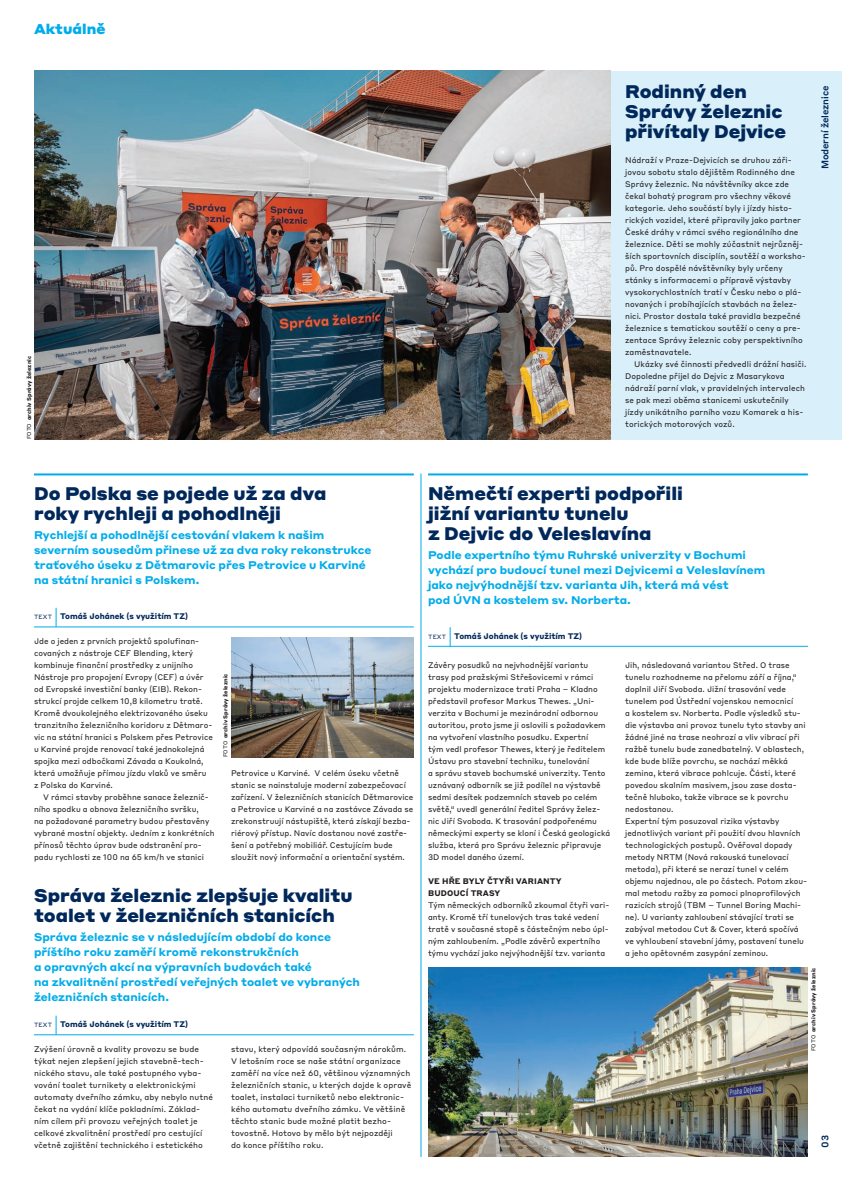
<style>
.page{position:relative;width:842px;height:1191px;background:#fff}
.page>*{position:absolute;margin:0;border:0;box-sizing:border-box;transform-origin:0 0}
.t1{font:900 18px/20px "Styrene A";color:#00285b}
.t2{font:900 14px "Styrene A";color:#00acea}
.t3{font:700 11px/15px "Styrene A";color:#00acea}
.t4{font:500 9.5px "Styrene B";letter-spacing:-.015em;color:#00285b}
.t5{font:8px/12px "Styrene B";color:#231f20}
.t6{font:700 8px "Styrene B";color:#00285b}
.t7{font:700 8px/12px "Styrene B";letter-spacing:.01em;color:#231f20}
.t8{font:700 5.6px "Styrene B";color:#231f20}
.s1{font-weight:400}
.s2{font-weight:400;font-size:6px}
</style>
<div class="page">
<div style="left:597px;top:71px;width:245px;height:368px;background:#d9effa"></div>
<hr style="left:34px;top:473px;width:380px;height:2px;background:#00acea">
<hr style="left:428px;top:473px;width:380px;height:2px;background:#00acea">
<hr style="left:421px;top:473px;width:1px;height:684px;background:#00acea">
<hr style="left:428px;top:646px;width:380px;height:1px;background:#00acea">
<svg style="left:450px;top:627px;width:1px;height:19px"></svg>
<hr style="left:34px;top:626px;width:380px;height:1px;background:#00acea">
<svg style="left:56px;top:608px;width:1px;height:19px"></svg>
<hr style="left:34px;top:1034px;width:380px;height:1px;background:#00acea">
<svg style="left:56px;top:1015px;width:1px;height:19px"></svg>
<img style="left:428px;top:967px;width:380px;height:190px">
<img style="left:231px;top:637px;width:183px;height:120px">
<img style="left:34px;top:71px;width:577px;height:368px">
<h2 class="t2" style="left:34px;top:17px;width:73px">Aktuálně</h2>
<p class="t8" style="left:25px;top:439px;width:85px;rotate:-90deg"><span class="s1">FOTO</span> archiv Správy železnic</p>
<h1 class="t1" style="left:625px;top:80px;width:162px">Rodinný den<br>Správy železnic přivítaly Dejvice</h1>
<p class="t5" style="left:625px;top:154px;width:182px">Nádraží v Praze-Dejvicích se druhou záři&shy;jovou sobotu stalo dějištěm Rodinného dne Správy železnic. Na návštěvníky akce zde čekal bohatý program pro všechny věkové kategorie. Jeho součástí byly i jízdy histo&shy;rických vozidel, které připravily jako partner České dráhy v rámci svého regionálního dne železnice. Děti se mohly zúčastnit nejrůzněj&shy;ších sportovních disciplín, soutěží a worksho&shy;pů. Pro dospělé návštěvníky byly určeny stánky s informacemi o přípravě výstavby vysokorychlostních tratí v Česku nebo o plá&shy;novaných i probíhajících stavbách na želez&shy;nici. Prostor dostala také pravidla bezpečné železnice s tematickou soutěží o ceny a pre&shy;zentace Správy železnic coby perspektivního zaměstnavatele.</p>
<p class="t5" style="left:625px;top:358px;width:183px;text-indent:9px">Ukázky své činnosti předvedli drážní hasiči.<br>Dopoledne přijel do Dejvic z Masarykova nádraží parní vlak, v pravidelných intervalech se pak mezi oběma stanicemi uskutečnily jízdy unikátního parního vozu Komarek a his&shy;torických motorových vozů.</p>
<p class="t4" style="left:817px;top:169px;width:85px;rotate:-90deg">Moderní železnice</p>
<h1 class="t1" style="left:34px;top:481px;width:294px">Do Polska se pojede už za dva roky rychleji a pohodlněji</h1>
<h3 class="t3" style="left:34px;top:526px;width:339px">Rychlejší a pohodlnější cestování vlakem k našim severním sousedům přinese už za dva roky rekonstrukce traťového úseku z Dětmarovic přes Petrovice u Karviné na státní hranici s Polskem.</h3>
<p class="t6" style="left:34px;top:609px;width:155px"><span class="s2">Text</span> Tomáš Johánek (s využitím TZ)</p>
<p class="t5" style="left:34px;top:634px;width:180px">Jde o jeden z prvních projektů spolufinan&shy;covaných z nástroje CEF Blending, který kombinuje finanční prostředky z unijního Nástroje pro propojení Evropy (CEF) a úvěr od Evropské investiční banky (EIB). Rekon&shy;strukcí projde celkem 10,8 kilometru tratě.<br>Kromě dvoukolejného elektrizovaného úseku tranzitního železničního koridoru z Dětmaro&shy;vic na státní hranici s Polskem přes Petrovice u Karviné projde renovací také jednokolejná spojka mezi odbočkami Závada a Koukolná, která umožňuje přímou jízdu vlaků ve směru z Polska do Karviné.</p>
<p class="t5" style="left:34px;top:790px;width:182px;text-indent:9px">V rámci stavby proběhne sanace železnič&shy;ního spodku a obnova železničního svršku,<br>na požadované parametry budou přestavěny vybrané mostní objekty. Jedním z konkrétních přínosů těchto úprav bude odstranění pro&shy;padu rychlosti ze 100 na 65 km/h ve stanici</p>
<p class="t8" style="left:221px;top:757px;width:85px;rotate:-90deg"><span class="s1">FOTO</span> archiv Správy železnic</p>
<p class="t5" style="left:231px;top:766px;width:184px">Petrovice u Karviné. V celém úseku včetně stanic se nainstaluje moderní zabezpečovací zařízení. V železničních stanicích Dětmarovice a Petrovice u Karviné a na zastávce Závada se zrekonstruují nástupiště, která získají bezba&shy;riérový přístup. Navíc dostanou nové zastře&shy;šení a potřebný mobiliář. Cestujícím bude sloužit nový informační a orientační systém.</p>
<h1 class="t1" style="left:34px;top:883px;width:320px">Správa železnic zlepšuje kvalitu toalet v železničních stanicích</h1>
<h3 class="t3" style="left:34px;top:928px;width:327px">Správa železnic se v následujícím období do konce příštího roku zaměří kromě rekonstrukčních<br>a opravných akcí na výpravních budovách také<br>na zkvalitnění prostředí veřejných toalet ve vybraných železničních stanicích.</h3>
<p class="t6" style="left:34px;top:1017px;width:155px"><span class="s2">Text</span> Tomáš Johánek (s využitím TZ)</p>
<p class="t5" style="left:34px;top:1042px;width:180px">Zvýšení úrovně a kvality provozu se bude týkat nejen zlepšení jejich stavebně-tech&shy;nického stavu, ale také postupného vyba&shy;vování toalet turnikety a elektronickými automaty dveřního zámku, aby nebylo nutné čekat na vydání klíče pokladními. Základ&shy;ním cílem při provozu veřejných toalet je celkové zkvalitnění prostředí pro cestující včetně zajištění technického i estetického</p>
<p class="t5" style="left:231px;top:1042px;width:182px">stavu, který odpovídá současným nárokům.<br>V letošním roce se naše státní organizace zaměří na více než 60, většinou významných železničních stanic, u kterých dojde k opravě toalet, instalaci turniketů nebo elektronic&shy;kého automatu dveřního zámku. Ve většině těchto stanic bude možné platit bezho&shy;tovostně. Hotovo by mělo být nejpozději<br>do konce příštího roku.</p>
<h1 class="t1" style="left:428px;top:481px;width:256px">Němečtí experti podpořili jižní variantu tunelu<br>z Dejvic do Veleslavína</h1>
<h3 class="t3" style="left:428px;top:546px;width:339px">Podle expertního týmu Ruhrské univerzity v Bochumi vychází pro budoucí tunel mezi Dejvicemi a Veleslavínem jako nejvýhodnější tzv. varianta Jih, která má vést<br>pod ÚVN a kostelem sv. N orberta.</h3>
<p class="t6" style="left:428px;top:629px;width:155px"><span class="s2">Text</span> Tomáš Johánek (s využitím TZ)</p>
<p class="t5" style="left:428px;top:658px;width:184px">Závěry posudků na nejvhodnější variantu trasy pod pražskými Střešovicemi v rámci projektu modernizace trati Praha – Kladno představil profesor Markus Thewes. „Uni&shy;verzita v Bochumi je mezinárodní odbornou autoritou, proto jsme ji oslovili s požadavkem na vytvoření vlastního posudku. Expertní<br>tým vedl profesor Thewes, který je ředitelem Ústavu pro stavební techniku, tunelování<br>a správu staveb bochumské univerzity. Tento uznávaný odborník se již podílel na výstavbě sedmi desítek podzemních staveb po celém světě,“ uvedl generální ředitel Správy želez&shy;nic Jiří Svoboda. K trasování podpořenému německými experty se kloní i Česká geologická služba, která pro Správu železnic připravuje 3D model daného území.</p>
<p class="t7" style="left:428px;top:874px;width:135px">Ve hře byly čtyři varianty budoucí trasy</p>
<p class="t5" style="left:428px;top:898px;width:183px">Tým německých odborníků zkoumal čtyři vari&shy;anty. Kromě tří tunelových tras také vedení tratě v současné stopě s částečným nebo úpl&shy;ným zahloubením. „Podle závěrů expertního týmu vychází jako nejvýhodnější tzv. varianta</p>
<p class="t5" style="left:625px;top:658px;width:184px">Jih, následovaná variantou Střed. O trase tunelu rozhodneme na přelomu září a října,“ doplnil Jiří Svoboda. Jižní trasování vede tunelem pod Ústřední vojenskou nemocnicí<br>a kostelem sv. Norberta. Podle výsledků stu&shy;die výstavba ani provoz tunelu tyto stavby ani žádné jiné na trase neohrozí a vliv vibrací při ražbě tunelu bude zanedbatelný. V oblastech, kde bude blíže povrchu, se nachází měkká zemina, která vibrace pohlcuje. Části, které povedou skalním masivem, jsou zase dosta&shy;tečně hluboko, takže vibrace se k povrchu nedostanou.<br>Expertní tým posuzoval rizika výstavby jednotlivých variant při použití dvou hlavních technologických postupů. Ověřoval dopady metody NRTM (Nová rakouská tunelovací metoda), při které se nerazí tunel v celém objemu najednou, ale po částech. Potom zkou&shy;mal metodu ražby za pomoci plnoprofilových razicích strojů (TBM – Tunnel Boring Machi&shy;ne). U varianty zahloubení stávající trati se zabýval metodou Cut &amp; Cover, která spočívá ve vyhloubení stavební jámy, postavení tunelu a jeho opětovném zasypání zeminou.</p>
<p class="t8" style="left:808px;top:1051px;width:85px;rotate:-90deg"><span class="s1">FOTO</span> archiv Správy železnic</p>
<p class="t4" style="left:817px;top:1147px;width:14px;rotate:-90deg">03</p>
</div>
